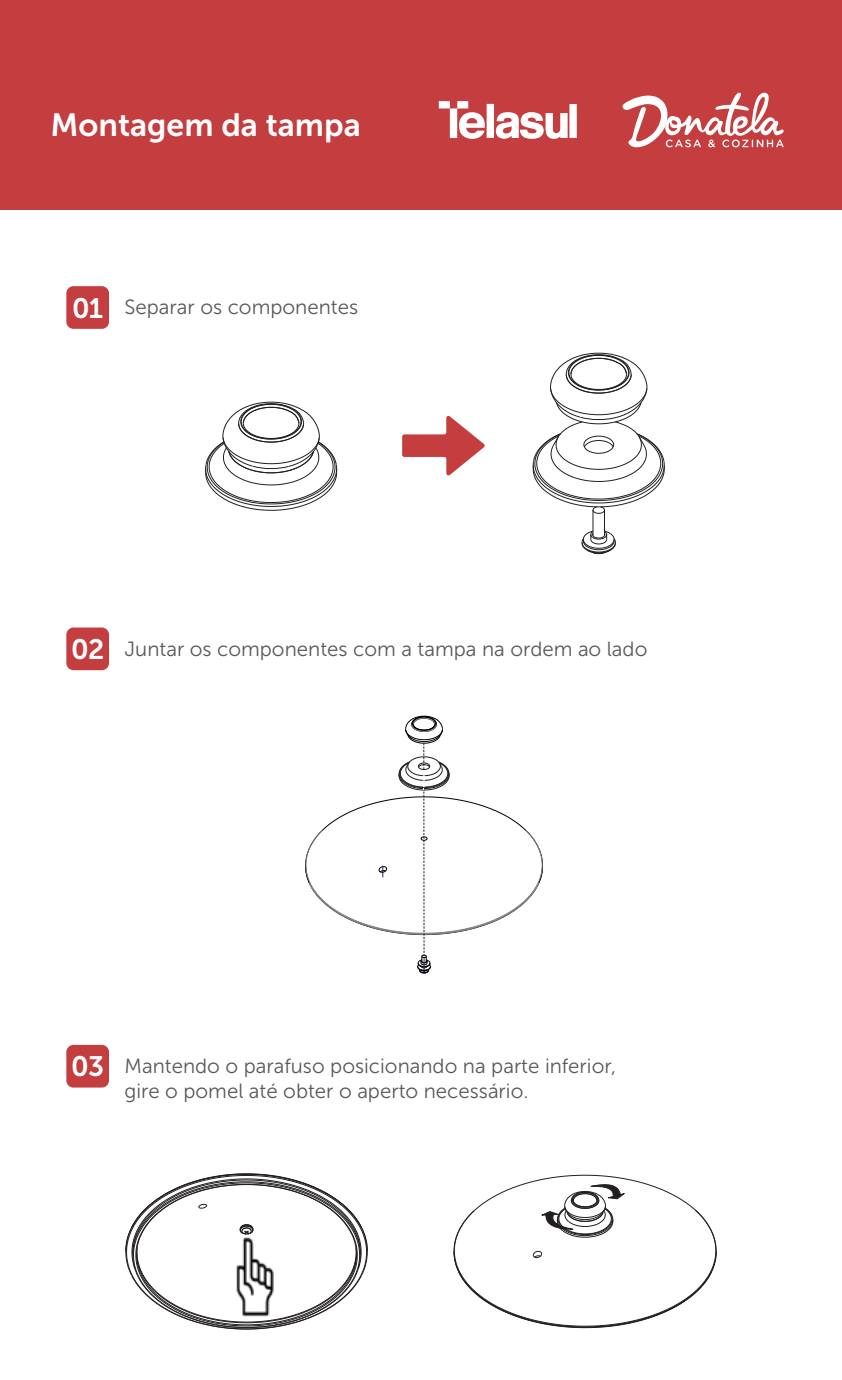
<style>
.page{position:relative;width:842px;height:1380px;background:#fff}
.page>*{position:absolute;margin:0;border:0;box-sizing:border-box;transform-origin:0 0}
.t1{font:32px "Museo Sans 700";color:#fff}
.t2{font:28px "Museo Sans 700";color:#fff}
.t3{font:20.4px/24.6px "Museo Sans 300";color:#58595b}
.s1{font-family:"Museo Sans 700";font-size:28px;color:#fff}
</style>
<div class="page">
<div style="left:0;top:0;width:842px;height:210px;background:#c43d3f"></div>
<svg style="left:402px;top:415px;width:83px;height:61px"></svg>
<svg style="left:205px;top:402px;width:132px;height:109px"></svg>
<svg style="left:533px;top:353px;width:132px;height:201px"></svg>
<svg style="left:305px;top:716px;width:239px;height:257px"></svg>
<svg style="left:453px;top:1175px;width:264px;height:153px"></svg>
<svg style="left:125px;top:1173px;width:243px;height:156px"></svg>
<img style="left:234px;top:1235px;width:41px;height:82px">
<svg style="left:439px;top:101px;width:138px;height:38px"></svg>
<div style="left:66px;top:286px;width:43px;height:43px;background:#c43d3f;border-radius:7px"></div>
<div style="left:66px;top:627px;width:43px;height:43px;background:#c43d3f;border-radius:7px"></div>
<div style="left:66px;top:1045px;width:43px;height:42px;background:#c43d3f;border-radius:7px"></div>
<svg style="left:622px;top:92px;width:162px;height:56px"></svg>
<h1 class="t1" style="left:50px;top:107px;width:312px">Montagem da tampa</h1>
<p class="t3" style="left:72px;top:295px;width:288px"><span class="s1">01</span> Separar os componentes</p>
<p class="t3" style="left:71px;top:637px;width:578px"><span class="s1">02</span> Juntar os componentes com a tampa na ordem ao lado</p>
<h2 class="t2" style="left:71px;top:1051px;width:34px">03</h2>
<p class="t3" style="left:125px;top:1054px;width:493px">Mantendo o parafuso posicionando na parte inferior, gire o pomel até obter o aperto necessário.</p>
</div>
